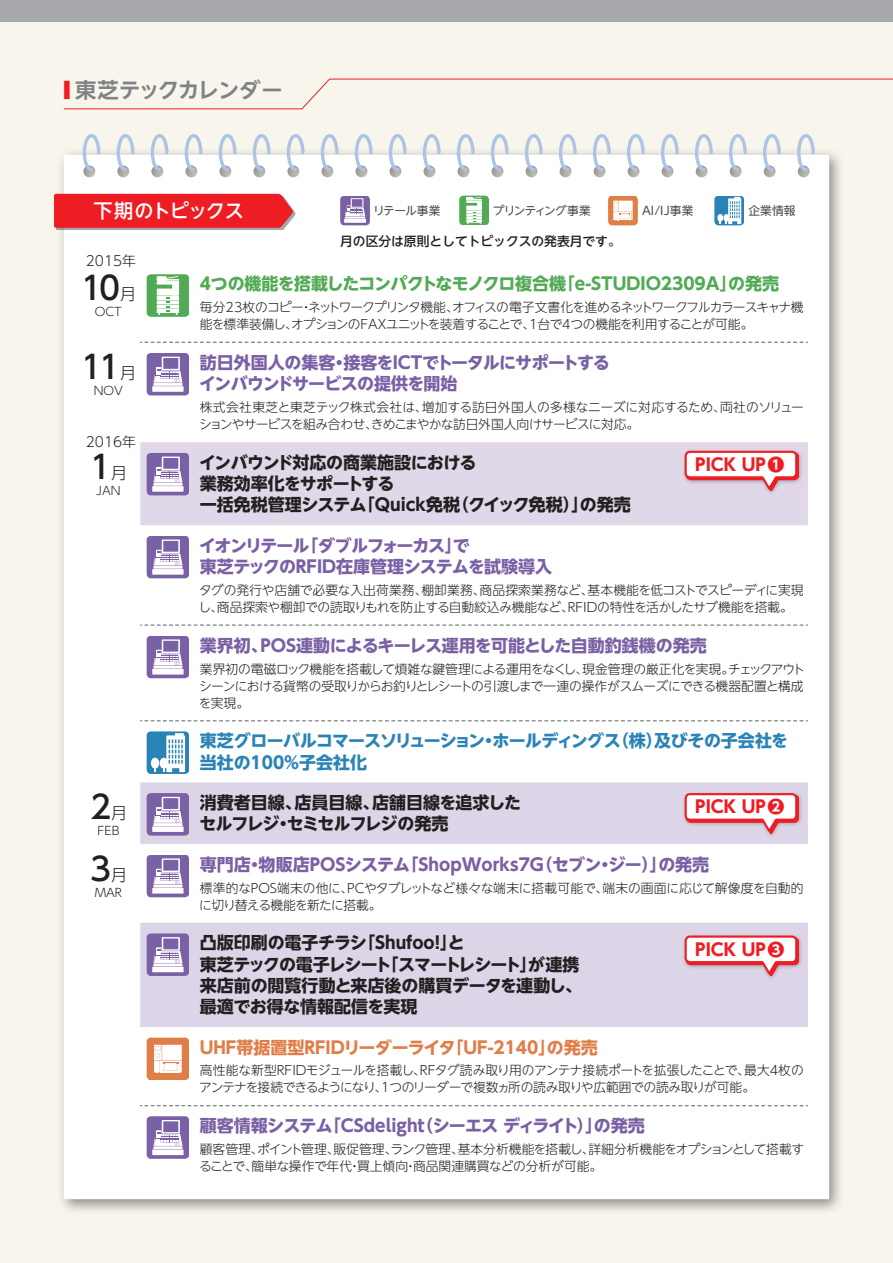
<style>
.page{position:relative;width:893px;height:1263px;background:#f8f6ec}
.page>*{position:absolute;margin:0;border:0;box-sizing:border-box;transform-origin:0 0}
.t1{font:500 31.95px "UD Shin Go NT Pr 6 N";color:#231f20}
.t2{font:700 21.3px "UD Shin Go NT Pr 6 N De";letter-spacing:-.03em;color:#808285}
.t3{font:500 19.2px "UD Shin Go NT Pr 6 N";letter-spacing:-.03em;color:#fff}
.t4{font:700 16.95px/21.3px "UD Shin Go NT Pr 6 N";letter-spacing:-.015em;color:#231f20}
.t5{font:700 16.95px "UD Shin Go NT Pr 6 N";letter-spacing:-.005em;color:#7a60a4}
.t6{font:700 16.95px/21.3px "UD Shin Go NT Pr 6 N";letter-spacing:-.025em;color:#2a83b7}
.t7{font:700 16.95px/21.3px "UD Shin Go NT Pr 6 N";letter-spacing:-.025em;color:#7a60a4}
.t8{font:700 16.95px "UD Shin Go NT Pr 6 N";letter-spacing:-.005em;color:#52aa54}
.t9{font:700 16.95px/21.3px "UD Shin Go NT Pr 6 N";letter-spacing:-.045em;color:#7a60a4}
.t10{font:700 16.95px "UD Shin Go NT Pr 6 N";color:#7a60a4}
.t11{font:700 16.95px "UD Shin Go NT Pr 6 N";color:#e07e48}
.t12{font:700 16.95px "UD Shin Go NT Pr 6 N";color:#ee1d23}
.t13{font:300 13.8px "UD Shin Go NT Pr 6 N";color:#231f20}
.t14{font:300 12.75px/17px "UD Shin Go NT Pr 6 N";letter-spacing:-.035em;color:#231f20}
.t15{font:300 12.75px/17px "UD Shin Go NT Pr 6 N";letter-spacing:-.065em;color:#231f20}
.t16{font:300 12.75px/17px "UD Shin Go NT Pr 6 N";color:#231f20}
.t17{font:500 12.75px "UD Shin Go NT Pr 6 N";color:#231f20}
.t18{font:11.7px "UD Shin Go NT Pr 6 N";letter-spacing:.005em;color:#4b4c4d}
.t19{font:300 11.7px "UD Shin Go NT Pr 6 N";color:#231f20}
.t20{font:11.7px "UD Shin Go NT Pr 6 N";letter-spacing:-.07em;color:#4b4c4d}
.s1{color:#ee1d23}
.s2{font-weight:300;font-size:15.9px}
</style>
<div class="page">
<div style="left:0;top:0;width:893px;height:21px;background:#a8a9ad"></div>
<div style="left:56px;top:147px;width:789px;height:1068px;background:#231f20;opacity:.5"></div>
<div style="left:64px;top:155px;width:765px;height:1044px;background:#fff"></div>
<svg style="left:795px;top:134px;width:21px;height:39px"></svg>
<svg style="left:761px;top:134px;width:21px;height:39px"></svg>
<svg style="left:727px;top:134px;width:21px;height:39px"></svg>
<svg style="left:693px;top:134px;width:21px;height:39px"></svg>
<svg style="left:659px;top:134px;width:21px;height:39px"></svg>
<svg style="left:625px;top:134px;width:21px;height:39px"></svg>
<svg style="left:591px;top:134px;width:21px;height:39px"></svg>
<svg style="left:557px;top:134px;width:21px;height:39px"></svg>
<svg style="left:523px;top:134px;width:21px;height:39px"></svg>
<svg style="left:489px;top:134px;width:21px;height:39px"></svg>
<svg style="left:455px;top:134px;width:21px;height:39px"></svg>
<svg style="left:421px;top:134px;width:21px;height:39px"></svg>
<svg style="left:387px;top:134px;width:21px;height:39px"></svg>
<svg style="left:353px;top:134px;width:21px;height:39px"></svg>
<svg style="left:319px;top:134px;width:21px;height:39px"></svg>
<svg style="left:285px;top:134px;width:21px;height:39px"></svg>
<svg style="left:251px;top:134px;width:21px;height:39px"></svg>
<svg style="left:217px;top:134px;width:21px;height:39px"></svg>
<svg style="left:183px;top:134px;width:21px;height:39px"></svg>
<svg style="left:149px;top:134px;width:21px;height:39px"></svg>
<svg style="left:115px;top:134px;width:21px;height:39px"></svg>
<svg style="left:81px;top:134px;width:21px;height:39px"></svg>
<svg style="left:340px;top:196px;width:30px;height:29px"></svg>
<svg style="left:459px;top:196px;width:30px;height:29px"></svg>
<svg style="left:608px;top:196px;width:30px;height:29px"></svg>
<svg style="left:714px;top:196px;width:30px;height:29px"></svg>
<div style="left:140px;top:442px;width:668px;height:83px;background:#e0d7e8"></div>
<svg style="left:140px;top:782px;width:668px;height:245px;background:#e7e3ef"></svg>
<svg style="left:140px;top:342px;width:668px;height:1px"></svg>
<svg style="left:140px;top:624px;width:668px;height:2px"></svg>
<svg style="left:140px;top:720px;width:668px;height:1px"></svg>
<svg style="left:140px;top:1105px;width:668px;height:1px"></svg>
<svg style="left:147px;top:274px;width:42px;height:43px;background:#95ca96"></svg>
<svg style="left:147px;top:353px;width:42px;height:42px;background:#a695c2"></svg>
<svg style="left:147px;top:453px;width:42px;height:42px;background:#a694c2"></svg>
<svg style="left:147px;top:536px;width:42px;height:42px;background:#a695c2"></svg>
<svg style="left:147px;top:636px;width:42px;height:42px;background:#a695c2"></svg>
<svg style="left:147px;top:731px;width:42px;height:43px;background:#7eb4d3"></svg>
<svg style="left:147px;top:793px;width:42px;height:43px;background:#a695c2"></svg>
<svg style="left:147px;top:855px;width:42px;height:42px;background:#a695c2"></svg>
<svg style="left:147px;top:933px;width:42px;height:43px;background:#a694c2"></svg>
<svg style="left:147px;top:1037px;width:42px;height:43px;background:#ecb394"></svg>
<svg style="left:147px;top:1116px;width:42px;height:43px;background:#a695c2"></svg>
<div style="left:56px;top:196px;width:239px;height:34px;background:#231f20;opacity:.4"></div>
<div style="left:54px;top:194px;width:240px;height:34px;background:#ee1d23"></div>
<svg style="left:63px;top:78px;width:830px;height:32px"></svg>
<div style="left:682px;top:448px;width:122px;height:48px;background:#231f20;opacity:.4"></div>
<svg style="left:684px;top:450px;width:114px;height:43px;background:#f0cad0"></svg>
<div style="left:682px;top:790px;width:122px;height:48px;background:#231f20;opacity:.4"></div>
<svg style="left:684px;top:792px;width:114px;height:43px;background:#efc9cf"></svg>
<div style="left:682px;top:933px;width:122px;height:48px;background:#231f20;opacity:.4"></div>
<svg style="left:684px;top:934px;width:114px;height:43px;background:#eec9cf"></svg>
<h2 class="t2" style="left:64px;top:72px;width:220px"><span class="s1">■</span> 東芝テックカレンダー</h2>
<h3 class="t3" style="left:94px;top:195px;width:152px">下期のトピックス</h3>
<p class="t13" style="left:86px;top:250px;width:52px">2015年</p>
<p class="t18" style="left:373px;top:201px;width:69px">リテール事業</p>
<p class="t20" style="left:493px;top:201px;width:99px">プリンティング事業</p>
<p class="t18" style="left:642px;top:201px;width:53px">AI/IJ事業</p>
<p class="t18" style="left:748px;top:201px;width:49px">企業情報</p>
<p class="t17" style="left:340px;top:231px;width:282px">月の区分は原則としてトピックスの発表月です。</p>
<h1 class="t1" style="left:81px;top:262px;width:56px">10<span class="s2">月</span></h1>
<p class="t19" style="left:95px;top:303px;width:28px">OCT</p>
<h1 class="t1" style="left:81px;top:341px;width:56px">11<span class="s2">月</span></h1>
<p class="t19" style="left:94px;top:381px;width:31px">NOV</p>
<p class="t13" style="left:86px;top:431px;width:52px">2016年</p>
<h1 class="t1" style="left:90px;top:441px;width:38px">1<span class="s2">月</span></h1>
<p class="t19" style="left:96px;top:481px;width:26px">JAN</p>
<h1 class="t1" style="left:90px;top:781px;width:38px">2<span class="s2">月</span></h1>
<p class="t19" style="left:97px;top:821px;width:23px">FEB</p>
<h1 class="t1" style="left:90px;top:843px;width:38px">3<span class="s2">月</span></h1>
<p class="t19" style="left:95px;top:883px;width:29px">MAR</p>
<h3 class="t8" style="left:200px;top:270px;width:581px">4つの機能を搭載したコンパクトなモノクロ複合機「e-STUDIO2309A」の発売</h3>
<p class="t15" style="left:200px;top:298px;width:605px">毎分23枚のコピー・ネットワークプリンタ機能、オフィスの電子文書化を進めるネットワークフルカラースキャナ機能を標準装備し、オプションのFAXユニットを装着することで、1台で4つの機能を利用することが可能。</p>
<h3 class="t7" style="left:199px;top:351px;width:412px">訪日外国人の集客・接客をICTでトータルにサポートするインバウンドサービスの提供を開始</h3>
<p class="t14" style="left:199px;top:398px;width:606px">株式会社東芝と東芝テック株式会社は、増加する訪日外国人の多様なニーズに対応するため、両社のソリューションやサービスを組み合わせ、きめこまやかな訪日外国人向けサービスに対応。</p>
<h3 class="t4" style="left:199px;top:451px;width:433px">インバウンド対応の商業施設における<br>業務効率化をサポートする<br>一括免税管理システム「Quick免税（クイック免税）」の発売</h3>
<h3 class="t9" style="left:199px;top:534px;width:355px">イオンリテール「ダブルフォーカス」で<br>東芝テックのRFID在庫管理システムを試験導入</h3>
<p class="t14" style="left:198px;top:581px;width:607px">タグの発行や店舗で必要な入出荷業務、棚卸業務、商品探索業務など、基本機能を低コストでスピーディに実現し、商品探索や棚卸での読取りもれを防止する自動絞込み機能など、RFIDの特性を活かしたサブ機能を搭載。</p>
<h3 class="t5" style="left:200px;top:631px;width:508px">業界初、POS連動によるキーレス運用を可能とした自動釣銭機の発売</h3>
<p class="t14" style="left:199px;top:660px;width:608px;text-align:justify">業界初の電磁ロック機能を搭載して煩雑な鍵管理による運用をなくし、現金管理の厳正化を実現。チェックアウトシーンにおける貨幣の受取りからお釣りとレシートの引渡しまで一連の操作がスムーズにできる機器配置と構成を実現。</p>
<h3 class="t6" style="left:200px;top:730px;width:590px">東芝グローバルコマースソリューション・ホールディングス（株）及びその子会社を当社の100％子会社化</h3>
<h3 class="t12" style="left:695px;top:451px;width:91px">PICK UP❶</h3>
<h3 class="t4" style="left:199px;top:791px;width:323px">消費者目線、店員目線、店舗目線を追求したセルフレジ・セミセルフレジの発売</h3>
<h3 class="t12" style="left:695px;top:793px;width:91px">PICK UP❷</h3>
<h3 class="t10" style="left:200px;top:850px;width:511px">専門店・物販店POSシステム「ShopWorks7G（セブン・ジー）」の発売</h3>
<p class="t14" style="left:199px;top:879px;width:606px">標準的なPOS端末の他に、PCやタブレットなど様々な端末に搭載可能で、端末の画面に応じて解像度を自動的に切り替える機能を新たに搭載。</p>
<h3 class="t4" style="left:200px;top:932px;width:384px">凸版印刷の電子チラシ「Shufoo!」と<br>東芝テックの電子レシート「スマートレシート」が連携来店前の閲覧行動と来店後の購買データを連動し、最適でお得な情報配信を実現</h3>
<h3 class="t11" style="left:200px;top:1033px;width:399px">UHF帯据置型RFIDリーダーライタ「UF-2140」の発売</h3>
<p class="t14" style="left:199px;top:1062px;width:606px">高性能な新型RFIDモジュールを搭載し、RFタグ読み取り用のアンテナ接続ポートを拡張したことで、最大4枚のアンテナを接続できるようになり、1つのリーダーで複数ヵ所の読み取りや広範囲での読み取りが可能。</p>
<h3 class="t5" style="left:200px;top:1112px;width:446px">顧客情報システム「CSdelight（シーエス ディライト）」の発売</h3>
<p class="t16" style="left:199px;top:1140px;width:607px">顧客管理、ポイント管理、販促管理、ランク管理、基本分析機能を搭載し、詳細分析機能をオプションとして搭載することで、簡単な操作で年代・買上傾向・商品関連購買などの分析が可能。</p>
<h3 class="t12" style="left:695px;top:935px;width:91px">PICK UP❸</h3>
</div>
